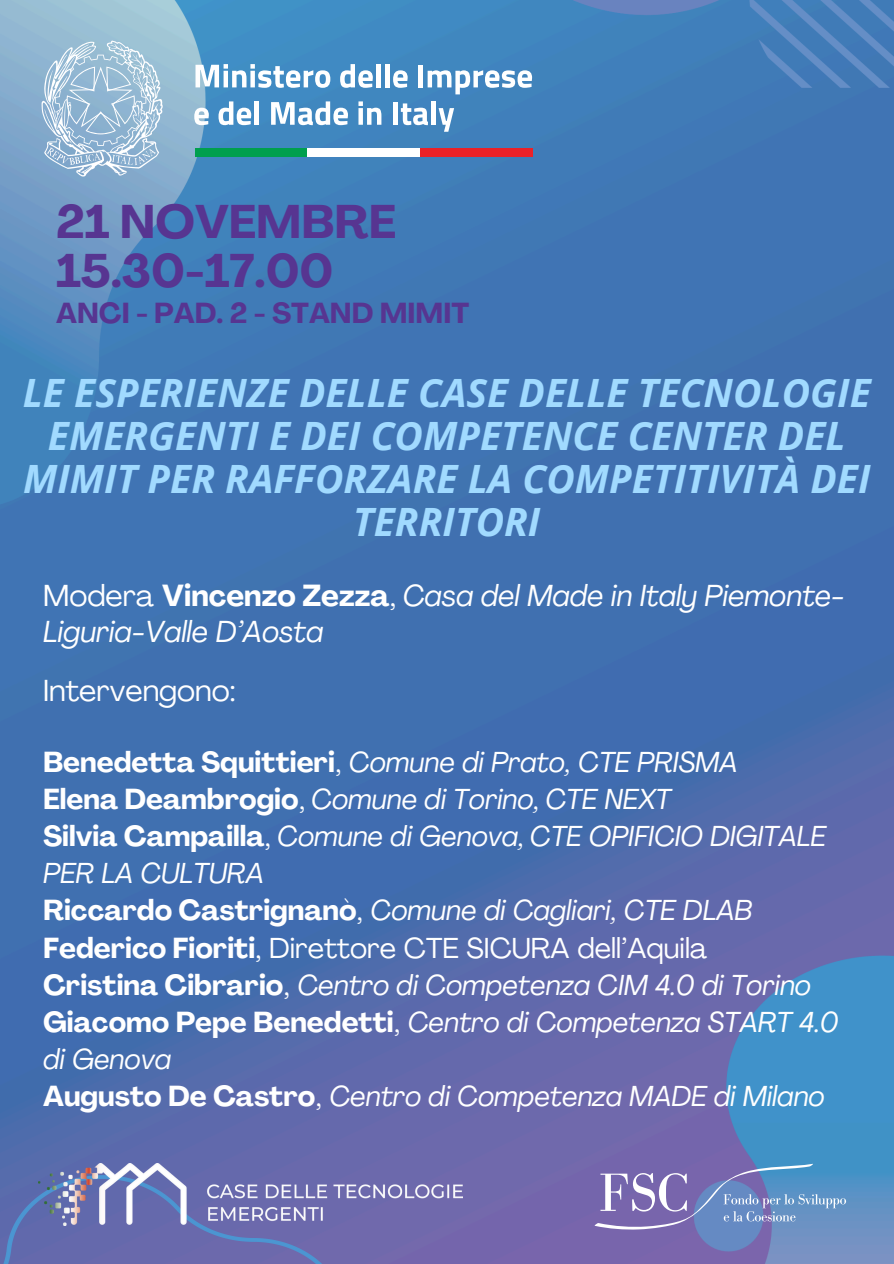
<style>
.page{position:relative;width:894px;height:1264px;background:#fff}
.page>*{position:absolute;margin:0;border:0;box-sizing:border-box;transform-origin:0 0}
.t1{font:700 46.5px/49.5px "Agrandir";color:#573591}
.t2{font:italic 700 39px/42.8px "Open Sans";color:#a1daff;text-align:center}
.t3{font:italic 30px/36px "Agrandir";color:#fff}
.t4{font:30px "Agrandir";color:#fff}
.t5{font:italic 28.5px/37.2px "Agrandir";color:#fff}
.t6{font:28.5px "Agrandir";color:#fff}
.t7{font:700 28.5px "Agrandir";color:#573591}
.s1{font-style:normal}
.s2{font-weight:700;font-style:normal}
.s3{font-weight:700}
</style>
<div class="page">
<img style="left:0;top:0;width:893px;height:1263px">
<svg style="left:380px;top:436px;width:5px;height:6px"></svg>
<svg style="left:42px;top:41px;width:121px;height:136px;background:#a4c2d9"></svg>
<svg style="left:195px;top:64px;width:135px;height:24px"></svg>
<svg style="left:340px;top:64px;width:33px;height:24px"></svg>
<hr style="left:376px;top:64px;width:4px;height:23px;background:#fff">
<hr style="left:385px;top:64px;width:4px;height:23px;background:#fff">
<svg style="left:393px;top:70px;width:14px;height:18px"></svg>
<div style="left:418px;top:65px;width:5px;height:22px;background:#fff"></div>
<svg style="left:427px;top:70px;width:105px;height:24px"></svg>
<svg style="left:194px;top:108px;width:15px;height:17px"></svg>
<svg style="left:218px;top:101px;width:33px;height:24px"></svg>
<div style="left:254px;top:101px;width:5px;height:24px;background:#fff"></div>
<svg style="left:271px;top:101px;width:77px;height:24px"></svg>
<svg style="left:358px;top:101px;width:23px;height:24px"></svg>
<hr style="left:393px;top:102px;width:4px;height:23px;background:#fff">
<svg style="left:401px;top:103px;width:27px;height:22px"></svg>
<hr style="left:431px;top:101px;width:4px;height:24px;background:#fff">
<svg style="left:438px;top:108px;width:16px;height:24px"></svg>
<div style="left:195px;top:149px;width:112px;height:8px;background:#009f4e"></div>
<div style="left:307px;top:149px;width:113px;height:8px;background:#fff"></div>
<div style="left:420px;top:149px;width:112px;height:8px;background:#eb2128"></div>
<svg style="left:594px;top:1163px;width:251px;height:66px;background:#7988bf"></svg>
<svg style="left:405px;top:420px;width:7px;height:6px"></svg>
<svg style="left:410px;top:434px;width:6px;height:5px"></svg>
<img style="left:396px;top:443px;width:26px;height:14px">
<img style="left:0;top:1174px;width:344px;height:89px">
<img style="left:39px;top:1163px;width:423px;height:62px">
<p class="t1" style="left:56px;top:201px;width:341px">21 NOVEMBRE<br>15.30-17.00</p>
<p class="t7" style="left:56px;top:302px;width:414px">ANCI - PAD. 2 - STAND MIMIT</p>
<p class="t2" style="left:23px;top:370px;width:849px">LE ESPERIENZE DELLE CASE DELLE TECNOLOGIE EMERGENTI E DEI COMPETENCE CENTER DEL MIMIT PER RAFFORZARE LA COMPETITIVITÀ DEI TERRITORI</p>
<p class="t3" style="left:43px;top:581px;width:802px"><span class="s1">Modera</span> <span class="s2">Vincenzo Zezza</span><span class="s1">,</span> Casa del Made in Italy Piemonte-<br>Liguria-Valle D’Aosta</p>
<p class="t4" style="left:43px;top:678px;width:194px">Intervengono:</p>
<p class="t5" style="left:43px;top:746px;width:695px"><span class="s2">Benedetta Squittieri</span><span class="s1">,</span> Comune di Prato, CTE PRISMA</p>
<p class="t5" style="left:43px;top:783px;width:629px"><span class="s2">Elena Deambrogio</span><span class="s1">,</span> Comune di Torino, CTE NEXT</p>
<p class="t5" style="left:43px;top:820px;width:784px"><span class="s2">Silvia Campailla</span><span class="s1">,</span> Comune di Genova, CTE OPIFICIO DIGITALE<br>PER LA CULTURA</p>
<p class="t5" style="left:43px;top:894px;width:710px"><span class="s2">Riccardo Castrignanò</span><span class="s1">,</span> Comune di Cagliari, CTE DLAB</p>
<p class="t6" style="left:43px;top:936px;width:665px"><span class="s3">Federico Fioriti</span>, Direttore CTE SICURA dell’Aquila</p>
<p class="t5" style="left:43px;top:969px;width:769px"><span class="s2">Cristina Cibrario</span><span class="s1">,</span> Centro di Competenza CIM 4.0 di Torino</p>
<p class="t5" style="left:43px;top:1006px;width:797px"><span class="s2">Giacomo Pepe Benedetti</span><span class="s1">,</span> Centro di Competenza START 4.0 di Genova</p>
<p class="t5" style="left:43px;top:1080px;width:783px"><span class="s2">Augusto De Castro</span><span class="s1">,</span> Centro di Competenza MADE di Milano</p>
</div>
